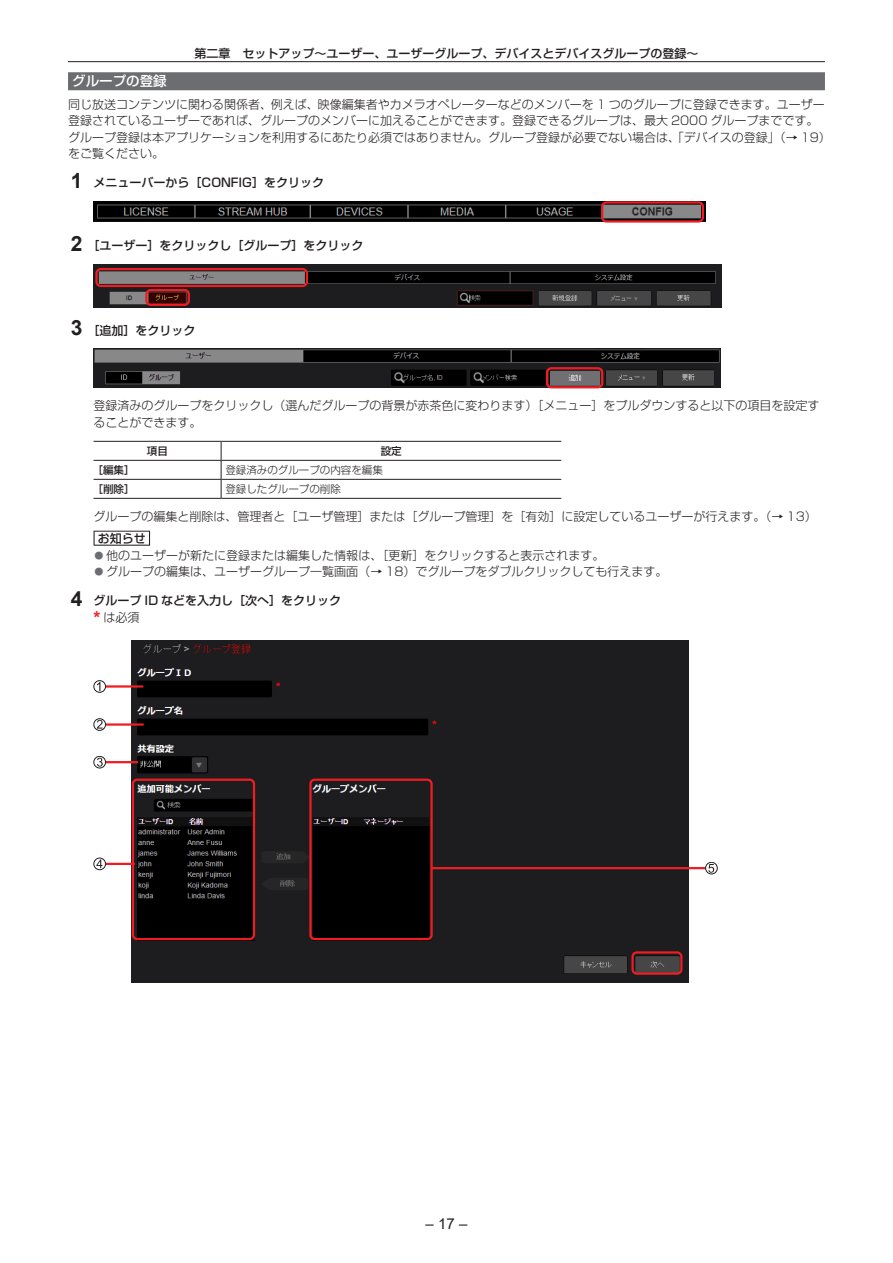
<style>
.page{position:relative;width:893px;height:1263px;background:#fff}
.page>*{position:absolute;margin:0;border:0;box-sizing:border-box;transform-origin:0 0}
.t1{font:15px "Arial";color:#231f20}
.t2{font:500 13.5px "Shin Go Pro";color:#fff}
.t3{font:300 12px/16.5px "Shin Go Pro";color:#231f20}
.t4{font:500 12px/16.5px "Shin Go Pro";color:#231f20}
.t5{font:300 10.5px "Shin Go Pro";color:#231f20}
.t6{font:500 10.5px "Shin Go Pro";color:#231f20}
.s1{font-family:"Arial";font-weight:700;font-size:21px}
.s2{font-size:9px;color:#6c6d70}
.s3{font-family:"Arial";font-weight:700;font-size:18px;color:#ee1d23}
.s4{font-weight:300}
</style>
<div class="page">
<hr style="left:68px;top:61px;width:757px;height:1px;background:#231f20">
<div style="left:68px;top:72px;width:757px;height:18px;background:#6c6d70"></div>
<img style="left:94px;top:201px;width:612px;height:21px">
<div style="left:601px;top:201px;width:103px;height:22px;border:2px solid #ee1d23;border-radius:4px"></div>
<img style="left:94px;top:264px;width:627px;height:43px">
<div style="left:95px;top:268px;width:213px;height:19px;border:2px solid #ee1d23;border-radius:4px"></div>
<div style="left:145px;top:289px;width:45px;height:17px;border:2px solid #ee1d23;border-radius:4px"></div>
<svg style="left:94px;top:531px;width:56px;height:15px"></svg>
<div style="left:95px;top:532px;width:54px;height:13px;background:#fff"></div>
<img style="left:94px;top:349px;width:627px;height:38px">
<div style="left:546px;top:367px;width:57px;height:21px;border:2px solid #ee1d23;border-radius:4px"></div>
<hr style="left:94px;top:441px;width:127px;height:1px;background:#231f20">
<hr style="left:221px;top:441px;width:340px;height:1px;background:#231f20">
<hr style="left:94px;top:460px;width:127px;height:1px;background:#231f20">
<hr style="left:221px;top:460px;width:340px;height:1px;background:#231f20">
<hr style="left:94px;top:479px;width:127px;height:1px;background:#231f20">
<hr style="left:221px;top:479px;width:340px;height:1px;background:#231f20">
<svg style="left:221px;top:442px;width:1px;height:56px"></svg>
<hr style="left:94px;top:498px;width:127px;height:1px;background:#231f20">
<hr style="left:221px;top:498px;width:340px;height:1px;background:#231f20">
<img style="left:132px;top:640px;width:557px;height:342px">
<div style="left:132px;top:778px;width:123px;height:162px;border:2px solid #ee1d23;border-radius:4px"></div>
<div style="left:631px;top:951px;width:51px;height:24px;border:2px solid #ee1d23;border-radius:4px"></div>
<hr style="left:100px;top:685px;width:42px;height:3px;background:#ee1d23">
<svg style="left:94px;top:681px;width:12px;height:11px"></svg>
<div style="left:94px;top:680px;width:12px;height:13px;border:1px solid #231f20;border-radius:50%"></div>
<svg style="left:97px;top:682px;width:3px;height:9px"></svg>
<hr style="left:100px;top:723px;width:43px;height:3px;background:#ee1d23">
<div style="left:94px;top:718px;width:12px;height:13px;border:1px solid #231f20;border-radius:50%"></div>
<svg style="left:97px;top:720px;width:6px;height:9px"></svg>
<hr style="left:100px;top:761px;width:37px;height:2px;background:#ee1d23">
<div style="left:94px;top:756px;width:12px;height:12px;border:1px solid #231f20;border-radius:50%"></div>
<svg style="left:97px;top:758px;width:6px;height:9px"></svg>
<hr style="left:100px;top:863px;width:34px;height:2px;background:#ee1d23">
<div style="left:94px;top:858px;width:12px;height:12px;border:1px solid #231f20;border-radius:50%"></div>
<svg style="left:96px;top:859px;width:6px;height:9px"></svg>
<hr style="left:432px;top:867px;width:278px;height:2px;background:#ee1d23">
<div style="left:705px;top:862px;width:13px;height:12px;border:1px solid #231f20;border-radius:50%"></div>
<svg style="left:708px;top:864px;width:6px;height:9px"></svg>
<div style="left:309px;top:778px;width:124px;height:162px;border:2px solid #ee1d23;border-radius:4px"></div>
<p class="t4" style="left:194px;top:44px;width:506px">第二章 セットアップ～ユーザー、ユーザーグループ、デバイスとデバイスグループの登録～</p>
<p class="t2" style="left:72px;top:70px;width:96px">グループの登録</p>
<p class="t3" style="left:68px;top:94px;width:764px">同じ放送コンテンツに関わる関係者、例えば、映像編集者やカメラオペレーターなどのメンバーを 1 つのグループに登録できます。ユーザー登録されているユーザーであれば、グループのメンバーに加えることができます。登録できるグループは、最大 2000 グループまでです。グループ登録は本アプリケーションを利用するにあたり必須ではありません。グループ登録が必要でない場合は、「デバイスの登録」（→ 19）をご覧ください。</p>
<p class="t4" style="left:71px;top:173px;width:255px"><span class="s1">1</span> メニューバーから［CONFIG］をクリック</p>
<p class="t4" style="left:71px;top:236px;width:294px"><span class="s1">2</span> ［ユーザー］をクリックし［グループ］をクリック</p>
<p class="t4" style="left:71px;top:320px;width:126px"><span class="s1">3</span> ［追加］をクリック</p>
<p class="t3" style="left:94px;top:396px;width:727px">登録済みのグループをクリックし（選んだグループの背景が赤茶色に変わります）［メニュー］をプルダウンすると以下の項目を設定することができます。</p>
<p class="t6" style="left:147px;top:442px;width:22px">項目</p>
<p class="t6" style="left:381px;top:442px;width:22px">設定</p>
<p class="t6" style="left:93px;top:461px;width:43px">［編集］</p>
<p class="t5" style="left:225px;top:461px;width:159px">登録済みのグループの内容を編集</p>
<p class="t6" style="left:93px;top:480px;width:43px">［削除］</p>
<p class="t5" style="left:225px;top:480px;width:117px">登録したグループの削除</p>
<p class="t3" style="left:94px;top:506px;width:725px">グループの編集と削除は、管理者と［ユーザ管理］または［グループ管理］を［有効］に設定しているユーザーが行えます。（→ 13）</p>
<p class="t4" style="left:98px;top:528px;width:49px">お知らせ</p>
<p class="t3" style="left:95px;top:546px;width:511px"><span class="s2">●</span> 他のユーザーが新たに登録または編集した情報は、［更新］をクリックすると表示されます。</p>
<p class="t3" style="left:95px;top:562px;width:574px"><span class="s2">●</span> グループの編集は、ユーザーグループ一覧画面（→ 18）でグループをダブルクリックしても行えます。</p>
<p class="t4" style="left:94px;top:591px;width:249px;text-indent:-23px"><span class="s1">4</span> グループ ID などを入力し［次へ］をクリック<span class="s3">*</span> <span class="s4">は必須</span></p>
<p class="t1" style="left:426px;top:1213px;width:43px">– 17 –</p>
</div>
